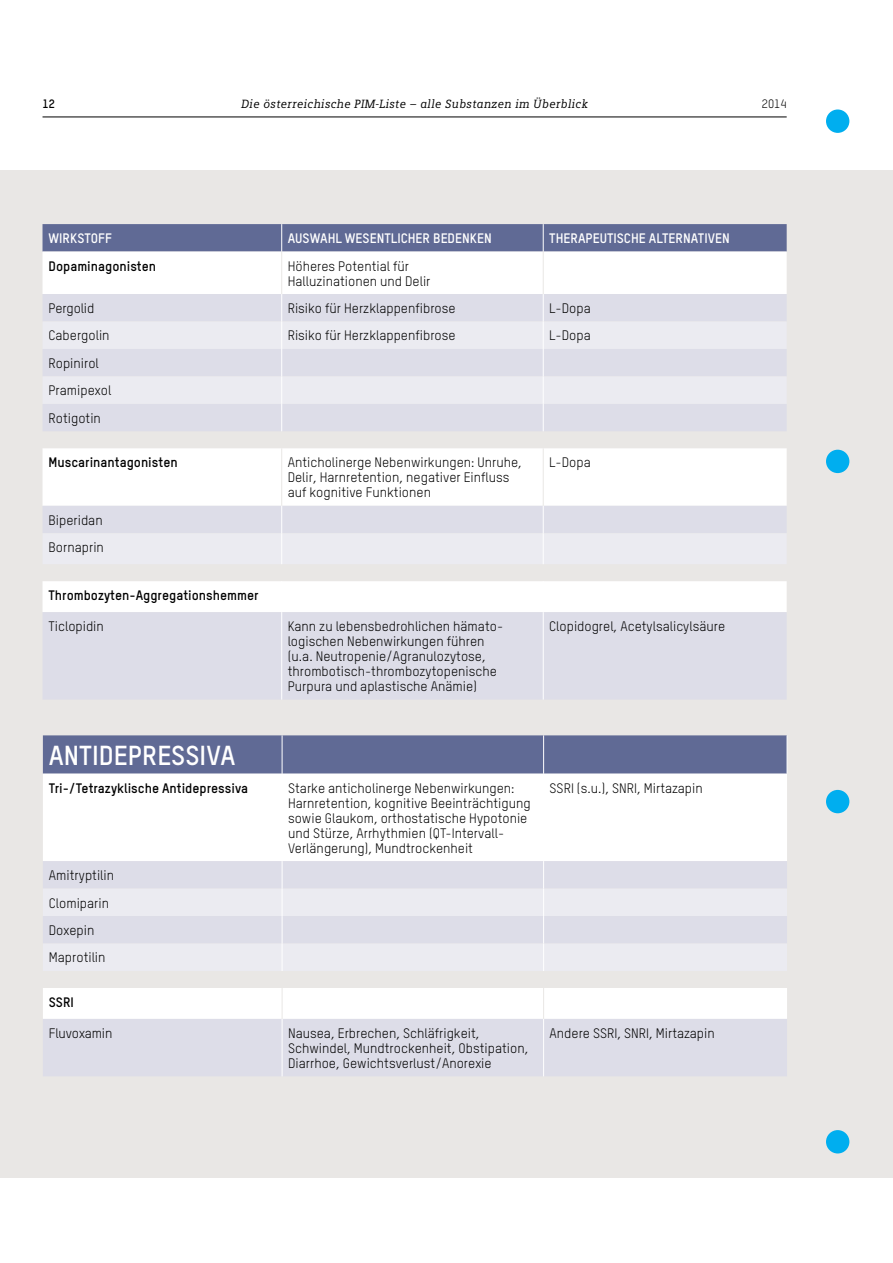
<style>
.page{position:relative;width:893px;height:1263px;background:#fff}
.page>*{position:absolute;margin:0;border:0;box-sizing:border-box;transform-origin:0 0}
.t1{font:700 27px "TSTAR";color:#fff}
.t2{font:13.5px/15px "TSTAR";color:#000}
.t3{font:700 13.5px "TSTAR";color:#000}
.t4{font:700 13.5px "TSTAR";color:#fff}
.t5{font:italic 12px "Siemens Slab";letter-spacing:.03em;color:#000}
.t6{font:12px "TSTAR";color:#000}
.t7{font:700 12px "TSTAR";color:#000}
</style>
<div class="page">
<hr style="left:43px;top:117px;width:744px;height:1px;background:#000">
<div style="left:0;top:170px;width:893px;height:1008px;background:#e9e7e5"></div>
<div style="left:43px;top:252px;width:744px;height:42px;background:#fff"></div>
<svg style="left:43px;top:294px;width:744px;height:405px;fill:#dddde8"></svg>
<svg style="left:43px;top:321px;width:744px;height:243px"></svg>
<svg style="left:543px;top:294px;width:1px;height:137px"></svg>
<svg style="left:43px;top:224px;width:744px;height:28px;background:#646e97"></svg>
<svg style="left:281px;top:294px;width:1px;height:137px"></svg>
<hr style="left:281px;top:581px;width:1px;height:31px;background:#fff">
<hr style="left:543px;top:581px;width:1px;height:31px;background:#fff">
<hr style="left:281px;top:252px;width:1px;height:42px;background:#e9e7e5">
<hr style="left:543px;top:252px;width:1px;height:42px;background:#e9e7e5">
<hr style="left:281px;top:448px;width:1px;height:58px;background:#e9e7e5">
<hr style="left:543px;top:448px;width:1px;height:58px;background:#e9e7e5">
<hr style="left:281px;top:612px;width:1px;height:88px;background:#fff">
<hr style="left:543px;top:612px;width:1px;height:88px;background:#fff">
<svg style="left:281px;top:506px;width:1px;height:27px"></svg>
<svg style="left:543px;top:506px;width:1px;height:27px"></svg>
<hr style="left:281px;top:533px;width:1px;height:31px;background:#fff">
<hr style="left:543px;top:533px;width:1px;height:31px;background:#fff">
<div style="left:43px;top:735px;width:744px;height:39px;background:#606a95"></div>
<div style="left:43px;top:774px;width:744px;height:87px;background:#fff"></div>
<svg style="left:43px;top:861px;width:744px;height:215px;fill:#dddde8"></svg>
<svg style="left:43px;top:888px;width:744px;height:83px;fill:#ebebf1"></svg>
<hr style="left:282px;top:774px;width:1px;height:87px;background:#fff">
<hr style="left:543px;top:774px;width:1px;height:87px;background:#fff">
<hr style="left:282px;top:988px;width:1px;height:31px;background:#e9e7e5">
<hr style="left:543px;top:988px;width:1px;height:31px;background:#e9e7e5">
<hr style="left:282px;top:735px;width:1px;height:39px;background:#fff">
<hr style="left:543px;top:735px;width:1px;height:39px;background:#fff">
<hr style="left:787px;top:735px;width:1px;height:39px;background:#fff">
<svg style="left:282px;top:861px;width:1px;height:110px"></svg>
<svg style="left:543px;top:861px;width:1px;height:110px"></svg>
<hr style="left:282px;top:1019px;width:1px;height:57px;background:#fff">
<hr style="left:543px;top:1019px;width:1px;height:57px;background:#fff">
<div style="left:826px;top:450px;width:23px;height:23px;background:#00aeef;border-radius:50%"></div>
<div style="left:826px;top:790px;width:23px;height:23px;background:#00aeef;border-radius:50%"></div>
<div style="left:826px;top:109px;width:23px;height:24px;background:#00aeef;border-radius:50%"></div>
<div style="left:826px;top:1130px;width:23px;height:23px;background:#00aeef;border-radius:50%"></div>
<p class="t7" style="left:43px;top:97px;width:14px">12</p>
<p class="t5" style="left:241px;top:97px;width:348px">Die österreichische PIM-Liste – alle Substanzen im Überblick</p>
<p class="t6" style="left:762px;top:97px;width:26px">2014</p>
<p class="t4" style="left:49px;top:230px;width:37px">WIRKSTOFF</p>
<p class="t4" style="left:288px;top:230px;width:24px">AUSWAHL</p>
<p class="t4" style="left:345px;top:230px;width:9px">WESENTL</p>
<p class="t4" style="left:397px;top:230px;width:87px">ICHER BEDENKEN</p>
<p class="t4" style="left:549px;top:230px;width:76px">THERAPEUTISCHE</p>
<p class="t4" style="left:649px;top:230px;width:8px">ALTE</p>
<p class="t4" style="left:675px;top:230px;width:47px">RNATIVEN</p>
<p class="t3" style="left:49px;top:257px;width:109px">Dopaminagonisten</p>
<p class="t2" style="left:288px;top:258px;width:144px">Höheres Potential für<br>Halluzinationen und Delir</p>
<p class="t2" style="left:49px;top:301px;width:47px">Pergolid</p>
<p class="t2" style="left:288px;top:301px;width:169px">Risiko für Herzklappenfibrose</p>
<p class="t2" style="left:549px;top:301px;width:43px">L-Dopa</p>
<p class="t2" style="left:49px;top:328px;width:63px">Cabergolin</p>
<p class="t2" style="left:288px;top:328px;width:169px">Risiko für Herzklappenfibrose</p>
<p class="t2" style="left:549px;top:328px;width:43px">L-Dopa</p>
<p class="t2" style="left:49px;top:349px;width:64px;line-height:27.5px">Ropinirol<br>Pramipexol<br>Rotigotin</p>
<p class="t3" style="left:49px;top:454px;width:131px">Muscarinantagonisten</p>
<p class="t2" style="left:288px;top:455px;width:236px">Anticholinerge Nebenwirkungen: Unruhe,<br>Delir, Harnretention, negativer Einfluss auf kognitive Funktionen</p>
<p class="t2" style="left:549px;top:455px;width:43px">L-Dopa</p>
<p class="t2" style="left:49px;top:506px;width:57px;line-height:27.5px">Biperidan<br>Bornaprin</p>
<p class="t3" style="left:49px;top:587px;width:212px">Thrombozyten-Aggregationshemmer</p>
<p class="t2" style="left:49px;top:619px;width:57px">Ticlopidin</p>
<p class="t2" style="left:288px;top:619px;width:215px">Kann zu lebensbedrohlichen hämato&shy;logischen Nebenwirkungen führen (u.a. Neutropenie/Agranulozytose, thrombotisch-thrombozytopenische Purpura und aplastische Anämie)</p>
<p class="t2" style="left:549px;top:619px;width:178px">Clopidogrel, Acetylsalicylsäure</p>
<h1 class="t1" style="left:49px;top:738px;width:188px">Antid epressiva</h1>
<p class="t3" style="left:49px;top:779px;width:201px">Tri-/Tetrazyklische Antidepressiva</p>
<p class="t2" style="left:288px;top:780px;width:244px">Starke anticholinerge Nebenwirkungen:<br>Harnretention, kognitive Beeinträchtigung sowie Glaukom, orthostatische Hypotonie und Stürze, Arrhythmien (QT-I ntervall-Verlängerung), Mundtrockenheit</p>
<p class="t2" style="left:550px;top:780px;width:155px">SSRI (s.u.), SNRI, Mirtazapin</p>
<p class="t2" style="left:49px;top:861px;width:67px;line-height:27.5px">Amitryptilin<br>Clomiparin<br>Doxepin<br>Maprotilin</p>
<p class="t3" style="left:49px;top:993px;width:27px">SSRI</p>
<p class="t2" style="left:49px;top:1025px;width:65px">Fluvoxamin</p>
<p class="t2" style="left:288px;top:1025px;width:242px">Nausea, Erbrechen, Schläfrigkeit,<br>Schwindel, Mundtrockenheit, Obstipation,<br>D iarrhoe, Gewichtsverlust/Anorexie</p>
<p class="t2" style="left:550px;top:1025px;width:167px">Andere SSRI, SNRI, Mirtazapin</p>
</div>
